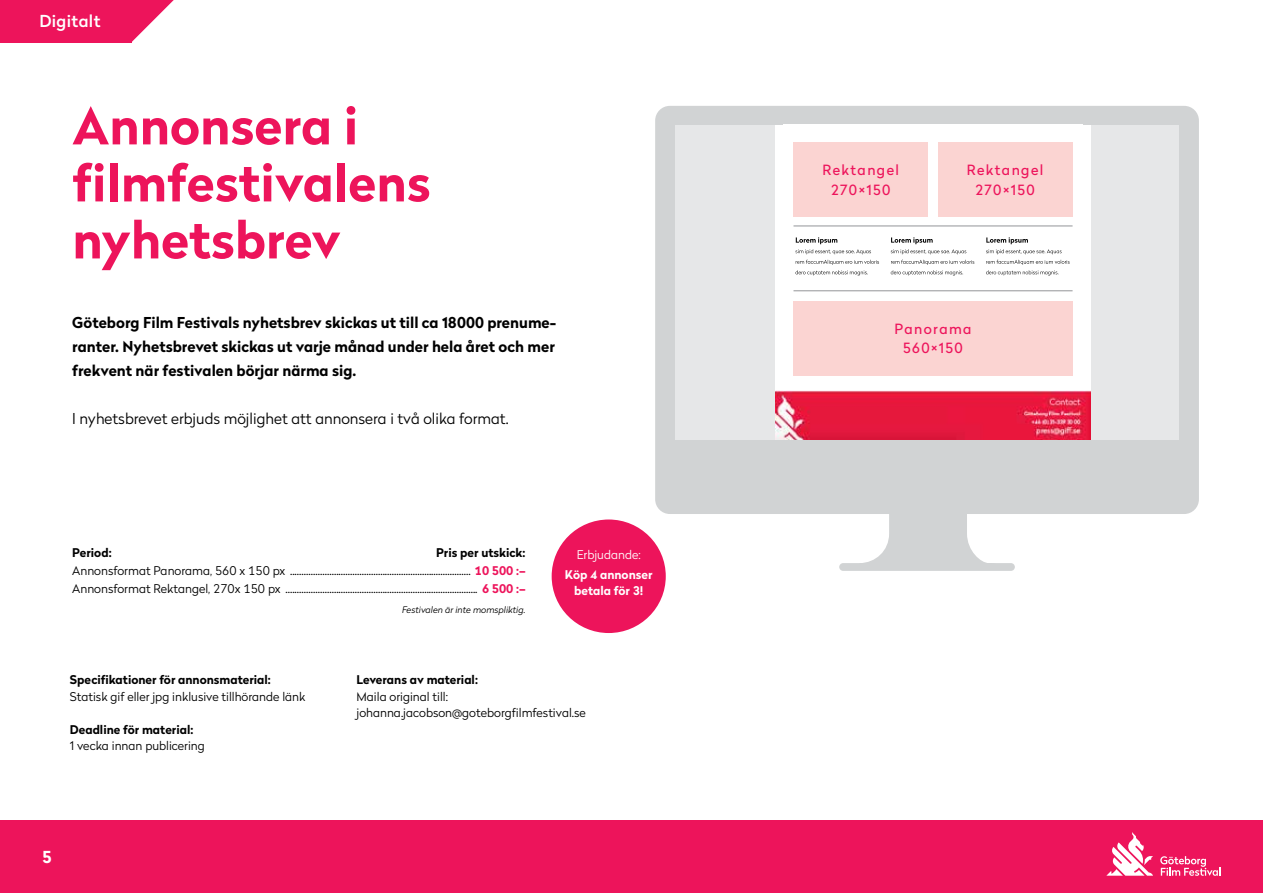
<style>
.page{position:relative;width:1263px;height:893px;background:#fff}
.page>*{position:absolute;margin:0;border:0;box-sizing:border-box;transform-origin:0 0}
.t1{font:700 51px/57px "Radikal";color:#ed145b}
.t2{font:500 16.5px "Radikal";letter-spacing:.02em;color:#fff}
.t3{font:700 16.5px "Radikal";color:#fff}
.t4{font:700 15px/24px "Radikal";color:#000;text-align:justify}
.t5{font:300 15px "Radikal";color:#000}
.t6{font:14.1px/19.4px "Radikal";letter-spacing:.1em;color:#ed145b;text-align:center}
.t7{font:300 12px/16.5px "Radikal";color:#000}
.t8{font:700 12px "Radikal";color:#000}
.t9{font:700 12px/16.5px "Radikal";color:#fff;text-align:center}
.t10{font:700 12px "Radikal";color:#ed145b}
.t11{font:300 12px "Radikal";color:#fff}
.t12{font:italic 300 9px "Radikal";color:#000}
</style>
<div class="page">
<svg style="left:131px;top:0;width:43px;height:42px"></svg>
<div style="left:0;top:821px;width:1263px;height:72px;background:#ed145b"></div>
<svg style="left:1160px;top:856px;width:60px;height:20px"></svg>
<svg style="left:1106px;top:832px;width:47px;height:44px"></svg>
<div style="left:0;top:0;width:131px;height:42px;background:#ed145b"></div>
<div style="left:655px;top:106px;width:544px;height:408px;background:#d1d3d4;border-radius:15px"></div>
<div style="left:839px;top:563px;width:176px;height:8px;background:#d1d3d4;border-radius:4px"></div>
<svg style="left:864px;top:514px;width:123px;height:49px"></svg>
<div style="left:675px;top:125px;width:504px;height:314px;background:#e6e7e8"></div>
<div style="left:775px;top:125px;width:316px;height:314px;background:#fff"></div>
<img style="left:775px;top:391px;width:316px;height:48px">
<div style="left:793px;top:301px;width:279px;height:75px;background:#fbd4d2"></div>
<div style="left:793px;top:142px;width:135px;height:75px;background:#fbd4d2"></div>
<div style="left:938px;top:142px;width:134px;height:75px;background:#fbd4d2"></div>
<svg style="left:795px;top:260px;width:84px;height:16px"></svg>
<svg style="left:795px;top:237px;width:76px;height:17px"></svg>
<svg style="left:891px;top:260px;width:83px;height:16px"></svg>
<svg style="left:891px;top:237px;width:75px;height:17px"></svg>
<svg style="left:986px;top:260px;width:84px;height:16px"></svg>
<svg style="left:986px;top:237px;width:76px;height:17px"></svg>
<hr style="left:793px;top:226px;width:279px;height:1px;background:#939598">
<hr style="left:793px;top:291px;width:279px;height:1px;background:#939598">
<div style="left:552px;top:519px;width:114px;height:114px;background:#ed145b;border-radius:50%"></div>
<h2 class="t2" style="left:39px;top:9px;width:62px">Digitalt</h2>
<h1 class="t1" style="left:72px;top:96px;width:360px">Annonsera i filmfestivalens nyhetsbrev</h1>
<p class="t4" style="left:72px;top:310px;width:485px">Göteborg Film Festivals nyhetsbrev skickas ut till ca 18000 prenume&shy;ranter. Nyhetsbrevet skickas ut varje månad under hela året och mer frekvent när festivalen börjar närma sig.</p>
<p class="t5" style="left:72px;top:408px;width:438px">I nyhetsbrevet erbjuds möjlighet att annonsera i två olika format.</p>
<p class="t8" style="left:72px;top:543px;width:41px">Period:</p>
<p class="t7" style="left:72px;top:562px;width:215px">Annonsformat Panorama, 560 x 150 px</p>
<p class="t10" style="left:475px;top:561px;width:52px">10 500 :–</p>
<p class="t7" style="left:72px;top:580px;width:210px">Annonsformat Rektangel, 270x 150 px</p>
<p class="t10" style="left:482px;top:579px;width:45px">6 500 :–</p>
<p class="t8" style="left:436px;top:543px;width:91px">Pris per utskick:</p>
<p class="t12" style="left:402px;top:604px;width:125px">Festivalen är inte momspliktig.</p>
<p class="t11" style="left:577px;top:546px;width:65px">Erbjudande:</p>
<p class="t9" style="left:565px;top:566px;width:89px">Köp 4 annonser betala för 3!</p>
<p class="t8" style="left:70px;top:671px;width:202px">Specifikationer för annonsmaterial:</p>
<p class="t7" style="left:70px;top:688px;width:237px">Statisk gif eller jpg inklusive tillhörande länk</p>
<p class="t8" style="left:70px;top:720px;width:125px">Deadline för material:</p>
<p class="t7" style="left:70px;top:737px;width:136px">1 vecka innan publicering</p>
<h2 class="t3" style="left:43px;top:845px;width:11px">5</h2>
<p class="t8" style="left:357px;top:671px;width:123px">Leverans av material:</p>
<p class="t7" style="left:357px;top:688px;width:231px">Maila original till: johanna.jacobson@goteborgfilmfestival.se</p>
<p class="t6" style="left:822px;top:160px;width:78px">Rektangel<br>270×150</p>
<p class="t6" style="left:967px;top:160px;width:78px">Rektangel<br>270×150</p>
<p class="t6" style="left:894px;top:319px;width:79px">Panorama<br>560×150</p>
</div>
